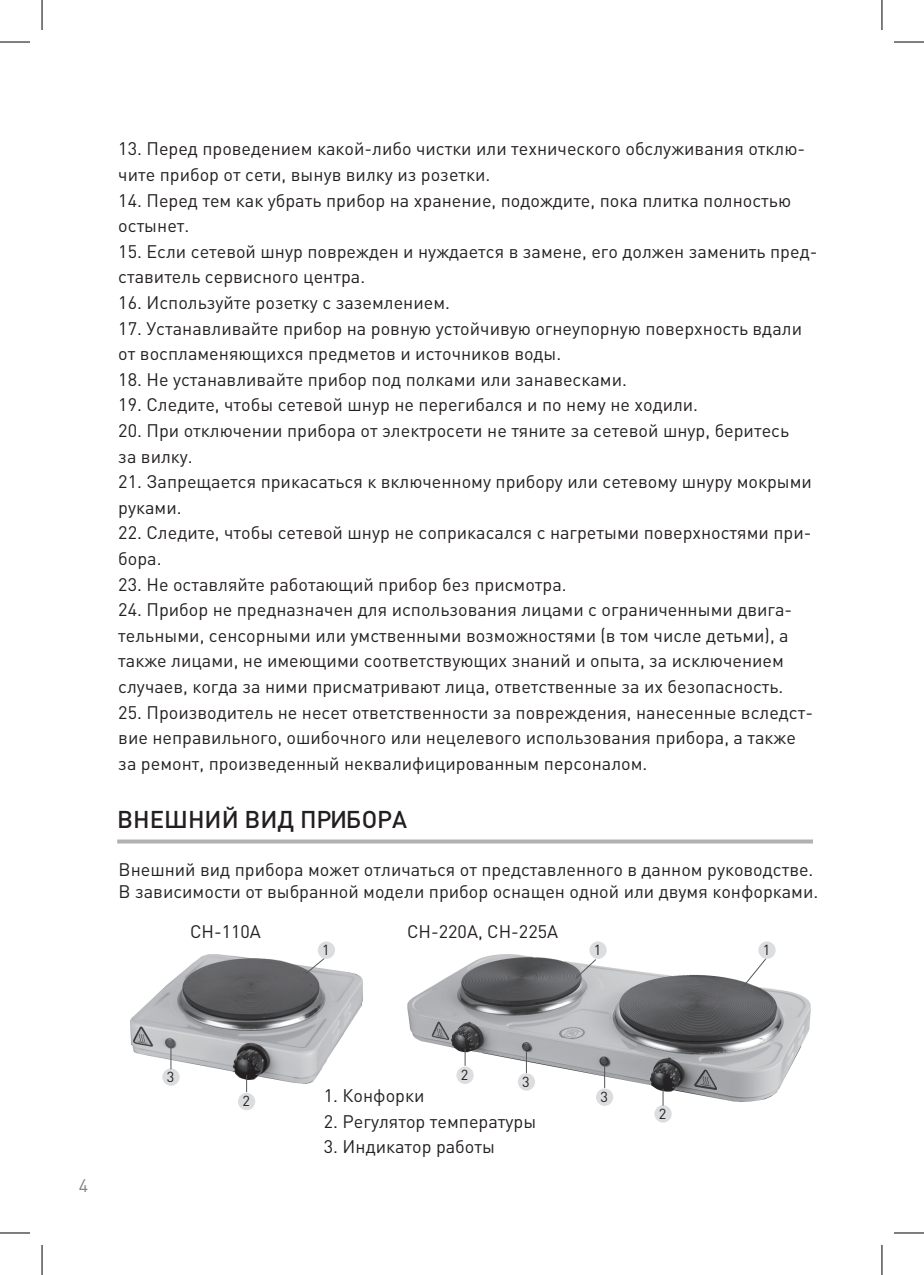
<style>
.page{position:relative;width:924px;height:1275px;background:#fff}
.page>*{position:absolute;margin:0;border:0;box-sizing:border-box;transform-origin:0 0}
.t1{font:500 24px "DIN Pro";color:#231f20}
.t2{font:18px/25.6px "DIN Pro";color:#231f20}
.t3{font:18px "DIN Pro";color:#808285}
.t4{font:14.4px "DIN Pro";color:#231f20}
</style>
<div class="page">
<svg style="left:117px;top:839px;width:695px;height:4px;background:#bbb"></svg>
<hr style="left:0;top:42px;width:30px;height:1px;background:#000">
<hr style="left:893px;top:42px;width:30px;height:1px;background:#000">
<hr style="left:0;top:1232px;width:30px;height:1px;background:#000">
<hr style="left:893px;top:1232px;width:30px;height:1px;background:#000">
<hr style="left:42px;top:0;width:1px;height:30px;background:#000">
<hr style="left:42px;top:1245px;width:1px;height:30px;background:#000">
<hr style="left:881px;top:0;width:1px;height:30px;background:#000">
<hr style="left:881px;top:1245px;width:1px;height:30px;background:#000">
<img style="left:131px;top:954px;width:231px;height:129px">
<img style="left:407px;top:954px;width:403px;height:147px">
<svg style="left:305px;top:958px;width:19px;height:16px"></svg>
<div style="left:162px;top:1068px;width:17px;height:17px;background:#dcdddf;border-radius:50%"></div>
<div style="left:589px;top:941px;width:17px;height:17px;background:#dcdddf;border-radius:50%"></div>
<svg style="left:246px;top:1075px;width:1px;height:16px"></svg>
<div style="left:654px;top:1105px;width:17px;height:17px;background:#dcdddf;border-radius:50%"></div>
<svg style="left:742px;top:958px;width:24px;height:29px"></svg>
<svg style="left:575px;top:959px;width:21px;height:19px"></svg>
<div style="left:317px;top:941px;width:18px;height:17px;background:#dcdddf;border-radius:50%"></div>
<div style="left:758px;top:941px;width:17px;height:17px;background:#dcdddf;border-radius:50%"></div>
<svg style="left:464px;top:1049px;width:1px;height:16px"></svg>
<svg style="left:662px;top:1089px;width:1px;height:16px"></svg>
<div style="left:238px;top:1092px;width:17px;height:18px;background:#dcdddf;border-radius:50%"></div>
<div style="left:456px;top:1066px;width:17px;height:18px;background:#dcdddf;border-radius:50%"></div>
<svg style="left:170px;top:1047px;width:1px;height:21px"></svg>
<svg style="left:526px;top:1051px;width:1px;height:21px"></svg>
<svg style="left:604px;top:1066px;width:1px;height:21px"></svg>
<div style="left:517px;top:1073px;width:18px;height:17px;background:#dcdddf;border-radius:50%"></div>
<div style="left:595px;top:1088px;width:18px;height:18px;background:#dcdddf;border-radius:50%"></div>
<p class="t2" style="left:118px;top:135px;width:688px">13. Перед проведением какой-либо чистки или технического обслуживания отклю&shy;чите прибор от сети, вынув вилку из розетки.</p>
<p class="t2" style="left:118px;top:186px;width:674px">14. Перед тем как убрать прибор на хранение, подождите, пока плитка полностью остынет.</p>
<p class="t2" style="left:118px;top:238px;width:700px">15. Если сетевой шнур поврежден и нуждается в замене, его должен заменить пред&shy;ставитель сервисного центра.</p>
<p class="t2" style="left:118px;top:289px;width:333px">16. Используйте розетку с заземлением.</p>
<p class="t2" style="left:118px;top:314px;width:685px">17. Устанавливайте прибор на ровную устойчивую огнеупорную поверхность вдали от воспламеняющихся предметов и источников воды.</p>
<p class="t2" style="left:118px;top:366px;width:510px">18. Не устанавливайте прибор под полками или занавесками.</p>
<p class="t2" style="left:118px;top:391px;width:581px">19. Следите, чтобы сетевой шнур не перегибался и по нему не ходили.</p>
<p class="t2" style="left:118px;top:417px;width:672px">20. При отключении прибора от электросети не тяните за сетевой шнур, беритесь за вилку.</p>
<p class="t2" style="left:118px;top:468px;width:695px">21. Запрещается прикасаться к включенному прибору или сетевому шнуру мокрыми руками.</p>
<p class="t2" style="left:118px;top:519px;width:694px">22. Следите, чтобы сетевой шнур не соприкасался с нагретыми поверхностями при&shy;бора.</p>
<p class="t2" style="left:118px;top:570px;width:449px">23. Не оставляйте работающий прибор без присмотра.</p>
<p class="t2" style="left:118px;top:596px;width:675px">24. Прибор не предназначен для использования лицами с ограниченными двига&shy;тельными, сенсорными или умственными возможностями (в том числе детьми), а также лицами, не имеющими соответствующих знаний и опыта, за исключением случаев, когда за ними присматривают лица, ответственные за их безопасность.</p>
<p class="t2" style="left:118px;top:698px;width:696px">25. Производитель не несет ответственности за повреждения, нанесенные вследст&shy;вие неправильного, ошибочного или нецелевого использования прибора, а также за ремонт, произведенный неквалифицированным персоналом.</p>
<h1 class="t1" style="left:117px;top:800px;width:291px">ВНЕШНИЙ ВИД ПРИБОРА</h1>
<p class="t2" style="left:119px;top:858px;width:701px;line-height:21.6px">Внешний вид прибора может отличаться от представленного в данном руководстве.<br>В зависимости от выбранной модели прибор оснащен одной или двумя конфорками.</p>
<p class="t2" style="left:190px;top:917px;width:72px">CH-110A</p>
<p class="t2" style="left:407px;top:917px;width:152px">CH-220A, CH-225A</p>
<p class="t4" style="left:322px;top:940px;width:9px">1</p>
<p class="t4" style="left:762px;top:940px;width:9px">1</p>
<p class="t4" style="left:593px;top:940px;width:9px">1</p>
<p class="t3" style="left:79px;top:1173px;width:11px">4</p>
<p class="t4" style="left:167px;top:1067px;width:9px">3</p>
<p class="t4" style="left:242px;top:1091px;width:9px">2</p>
<p class="t4" style="left:460px;top:1065px;width:9px">2</p>
<p class="t4" style="left:522px;top:1071px;width:9px">3</p>
<p class="t2" style="left:324px;top:1082px;width:102px">1. Конфорки</p>
<p class="t2" style="left:324px;top:1107px;width:214px">2. Регулятор температуры</p>
<p class="t2" style="left:324px;top:1133px;width:172px">3. Индикатор работы</p>
<p class="t4" style="left:600px;top:1087px;width:9px">3</p>
<p class="t4" style="left:658px;top:1103px;width:9px">2</p>
</div>
